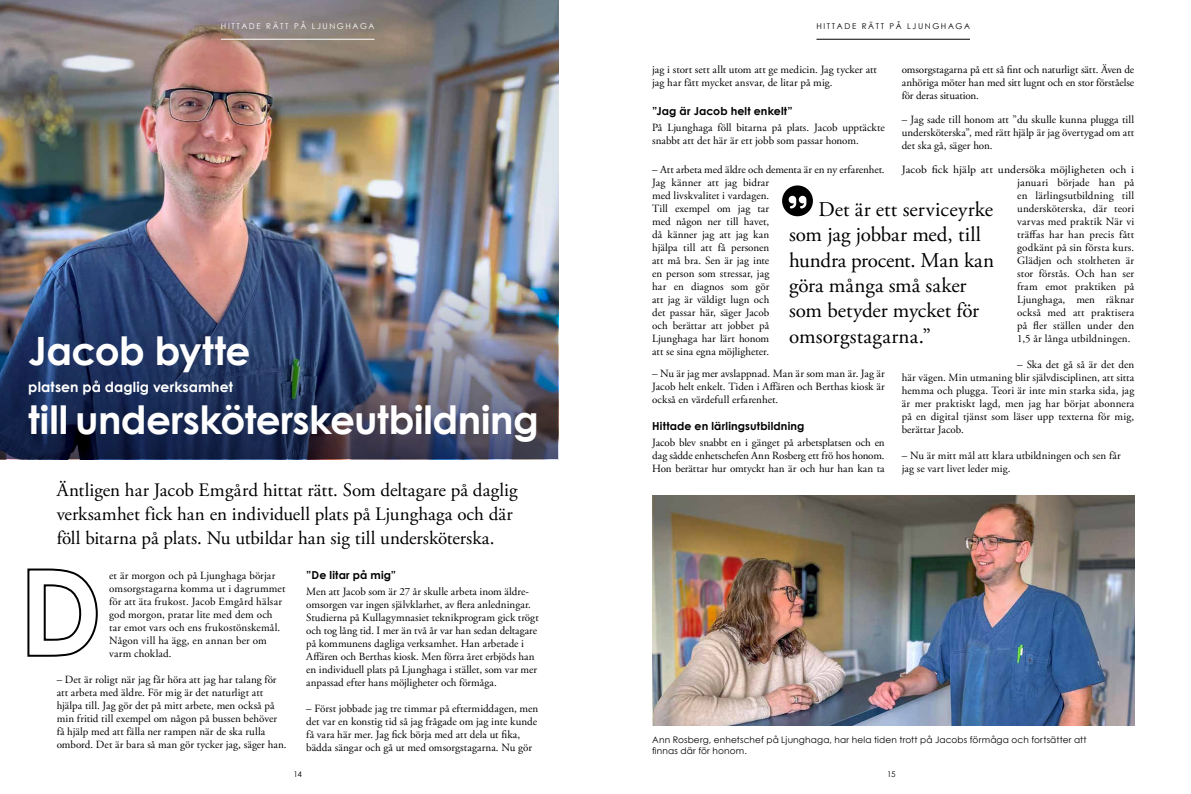
<style>
.page{position:relative;width:1191px;height:794px;background:#fff}
.page>*{position:absolute;margin:0;border:0;box-sizing:border-box;transform-origin:0 0}
.t1{font:700 39px "Century Gothic";letter-spacing:-.015em;color:#fff}
.t2{font:21px/25.4px "Adobe Garamond Pro";color:#000}
.t3{font:19px/24px "Adobe Garamond Pro";color:#000}
.t4{font:700 14px "Century Gothic";letter-spacing:.005em;color:#fff}
.t5{font:11px/13px "Adobe Garamond Pro";letter-spacing:.005em;color:#000}
.t6{font:11px/13px "Adobe Garamond Pro";letter-spacing:.005em;color:#000;text-align:justify;scale:1.06 1}
.t7{font:700 11px "Century Gothic";letter-spacing:.01em;color:#000}
.t8{font:9px/10.8px "Century Gothic";letter-spacing:.015em;color:#000}
.t9{font:8px "Century Gothic";letter-spacing:.2em;color:#000}
.t10{font:8px "Century Gothic";letter-spacing:.2em;color:#fff}
</style>
<div class="page">
<img style="left:0;top:0;width:558px;height:459px">
<img style="left:652px;top:495px;width:482px;height:230px">
<hr style="left:221px;top:39px;width:153px;height:1px;background:#fff">
<hr style="left:816px;top:39px;width:154px;height:1px;background:#000">
<svg style="left:27px;top:568px;width:71px;height:89px"></svg>
<img style="left:0;top:270px;width:558px;height:188px">
<svg style="left:782px;top:185px;width:31px;height:31px"></svg>
<p class="t10" style="left:221px;top:21px;width:155px">HITTADE RÄTT PÅ LJUNGHAGA</p>
<p class="t9" style="left:816px;top:21px;width:155px">HITTADE RÄTT PÅ LJUNGHAGA</p>
<h1 class="t1" style="left:28px;top:322px;width:224px">Jacob bytte</h1>
<p class="t4" style="left:28px;top:377px;width:206px">platsen på daglig verksamhet</p>
<h1 class="t1" style="left:28px;top:391px;width:512px">till undersköterskeutbildning</h1>
<h3 class="t3" style="left:57px;top:479px;width:462px">Äntligen har Jacob Emgård hittat rätt. Som deltagare på daglig verksamhet fick han en individuell plats på Ljunghaga och där föll bitarna på plats. Nu utbildar han sig till undersköterska.</h3>
<p class="t5" style="left:109px;top:569px;width:178px">et är morgon och på Ljunghaga börjar omsorgstagarna komma ut i dagrummet för att äta frukost. Jacob Emgård hälsar god morgon, pratar lite med dem och tar emot vars och ens frukostönskemål.<br>Någon vill ha ägg, en annan ber om varm choklad.</p>
<p class="t5" style="left:57px;top:673px;width:231px">– Det är roligt när jag får höra att jag har talang för att arbeta med äldre. För mig är det naturligt att hjälpa till. Jag gör det på mitt arbete, men också på min fritid till exempel om någon på bussen behöver få hjälp med att fälla ner rampen när de ska rulla ombord. Det är bara så man gör tycker jag, säger han.</p>
<p class="t7" style="left:306px;top:566px;width:91px">”De litar på mig”</p>
<p class="t5" style="left:306px;top:585px;width:234px">Men att Jacob som är 27 år skulle arbeta inom äldre&shy;omsorgen var ingen självklarhet, av flera anledningar.<br>Studierna på Kullagymnasiet teknikprogram gick trögt och tog lång tid. I mer än två år var han sedan deltagare på kommunens dagliga verksamhet. Han arbetade i Affären och Berthas kiosk. Men förra året erbjöds han en individuell plats på Ljunghaga i stället, som var mer anpassad efter hans möjligheter och förmåga.</p>
<p class="t5" style="left:306px;top:702px;width:233px">– Först jobbade jag tre timmar på eftermiddagen, men det var en konstig tid så jag frågade om jag inte kunde få vara här mer. Jag fick börja med att dela ut fika, bädda sängar och gå ut med omsorgstagarna. Nu gör</p>
<p class="t5" style="left:901px;top:63px;width:234px;text-align:justify">omsorgstagarna på ett så fint och naturligt sätt. Även de anhöriga möter han med sitt lugnt och en stor förståelse för deras situation.</p>
<p class="t5" style="left:901px;top:113px;width:234px;text-align:justify">– Jag sade till honom att ”du skulle kunna plugga till undersköterska”, med rätt hjälp är jag övertygad om att det ska gå, säger hon.</p>
<p class="t6" style="left:1017px;top:163px;width:112px;text-indent:-115px">Jacob fick hjälp att undersöka möjligheten och i januari började han på en lärlingsutbildning till undersköterska, där teori varvas med praktik När vi träffas har han precis fått godkänt på sin första kurs.<br>Glädjen och stoltheten är stor förstås. Och han ser fram emot praktiken på Ljunghaga, men räknar också med att praktisera på fler ställen under den 1,5 år långa utbildningen.</p>
<p class="t5" style="left:901px;top:358px;width:234px;text-align:justify;text-indent:115px">– Ska det gå så är det den här vägen. Min utmaning blir självdisciplinen, att sitta hemma och plugga. Teori är inte min starka sida, jag är mer praktiskt lagd, men jag har börjat abonnera på en digital tjänst som läser upp texterna för mig, berättar Jacob.</p>
<p class="t5" style="left:901px;top:449px;width:220px">– Nu är mitt mål att klara utbildningen och sen får jag se vart livet leder mig.</p>
<p class="t5" style="left:652px;top:63px;width:226px">jag i stort sett allt utom att ge medicin. Jag tycker att jag har fått mycket ansvar, de litar på mig.</p>
<p class="t7" style="left:652px;top:103px;width:142px">”Jag är Jacob helt enkelt”</p>
<p class="t5" style="left:652px;top:122px;width:234px">På Ljunghaga föll bitarna på plats. Jacob upptäckte snabbt att det här är ett jobb som passar honom.</p>
<p class="t5" style="left:652px;top:163px;width:234px">– Att arbeta med äldre och dementa är en ny erfarenhet.<br>Jag känner att jag bidrar<br>med livskvalitet i vardagen.<br>Till exempel om jag tar<br>med någon ner till havet,<br>då känner jag att jag kan<br>hjälpa till att få personen<br>att må bra. Sen är jag inte<br>en person som stressar, jag<br>har en diagnos som gör<br>att jag är väldigt lugn och<br>det passar här, säger Jacob<br>och berättar att jobbet på<br>Ljunghaga har lärt honom<br>att se sina egna möjligheter.</p>
<p class="t5" style="left:652px;top:367px;width:234px;text-align:justify">– Nu är jag mer avslappnad. Man är som man är. Jag är Jacob helt enkelt. Tiden i Affären och Berthas kiosk är också en värdefull erfarenhet.</p>
<p class="t7" style="left:652px;top:418px;width:154px">Hittade en lärlingsutbildning</p>
<p class="t5" style="left:652px;top:436px;width:234px;text-align:justify">Jacob blev snabbt en i gänget på arbetsplatsen och en dag sådde enhetschefen Ann Rosberg ett frö hos honom.<br>Hon berättar hur omtyckt han är och hur han kan ta</p>
<h2 class="t2" style="left:789px;top:197px;width:206px;text-indent:29px">Det är ett serviceyrke som jag jobbar med, till hundra procent. Man kan göra många små saker som betyder mycket för omsorgstagarna.”</h2>
<p class="t8" style="left:652px;top:734px;width:436px">Ann Rosberg, enhetschef på Ljunghaga, har hela tiden trott på Jacobs förmåga och fortsätter att finnas där för honom.</p>
<p class="t9" style="left:293px;top:768px;width:10px">14</p>
<p class="t9" style="left:887px;top:769px;width:10px">15</p>
</div>
